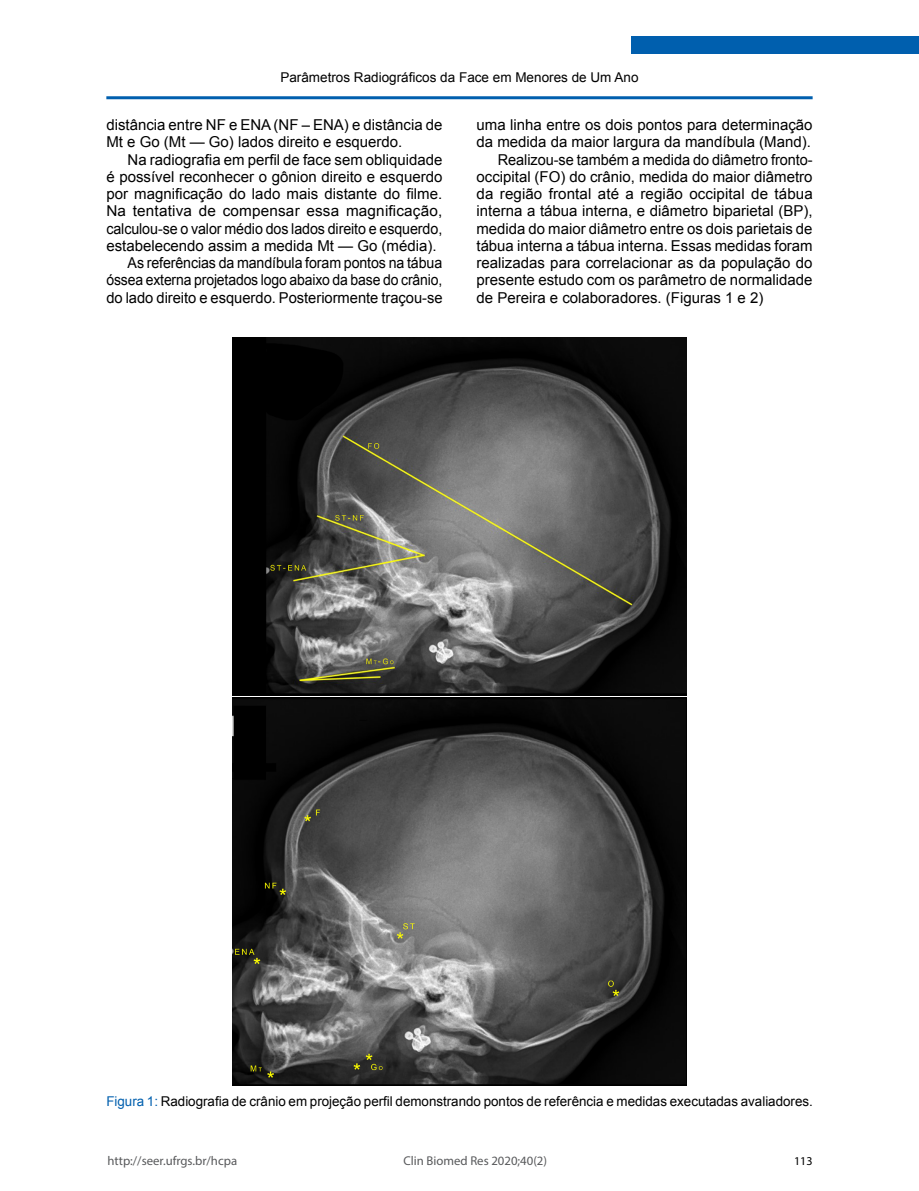
<style>
.page{position:relative;width:919px;height:1191px;background:#fff}
.page>*{position:absolute;margin:0;border:0;box-sizing:border-box;transform-origin:0 0}
.t1{font:15px/17.2px "Arial";color:#000}
.t2{font:15px "Arial";color:#000;scale:.95 1}
.t3{font:15px "Arial";color:#000;scale:.93 1}
.t4{font:13.5px "Arial";color:#000}
.t5{font:12.75px "Myriad Pro";color:#58595b}
.t6{font:12px "Myriad Pro";color:#000}
.s1{color:#005fae}
</style>
<div class="page">
<hr style="left:106px;top:96px;width:706px;height:3px;background:#005fae">
<div style="left:631px;top:36px;width:287px;height:18px;background:#005fae"></div>
<img style="left:233px;top:698px;width:453px;height:387px">
<img style="left:233px;top:337px;width:453px;height:358px">
<p class="t4" style="left:280px;top:68px;width:359px">Parâmetros Radiográficos da Face em Menores de Um Ano</p>
<p class="t1" style="left:106px;top:116px;width:337px">distância entre NF e ENA (NF – ENA) e distância de<br>Mt e Go (Mt — Go) lados direito e esquerdo.</p>
<p class="t1" style="left:128px;top:151px;width:316px">Na radiografia em perfil de face sem obliquidade</p>
<p class="t1" style="left:106px;top:168px;width:337px">é possível reconhecer o gônion direito e esquerdo</p>
<p class="t1" style="left:106px;top:185px;width:337px">por magnificação do lado mais distante do filme.</p>
<p class="t1" style="left:106px;top:202px;width:337px">Na tentativa de compensar essa magnificação,</p>
<p class="t2" style="left:106px;top:218px;width:355px">calculou-se o valor médio dos lados direito e esquerdo,</p>
<p class="t1" style="left:106px;top:237px;width:332px">estabelecendo assim a medida Mt — Go (média).</p>
<p class="t2" style="left:128px;top:253px;width:332px">As referências da mandíbula foram pontos na tábua</p>
<p class="t3" style="left:106px;top:270px;width:363px">óssea externa projetados logo abaixo da base do crânio,</p>
<p class="t1" style="left:106px;top:289px;width:338px">do lado direito e esquerdo. Posteriormente traçou-se</p>
<p class="t1" style="left:476px;top:116px;width:337px">uma linha entre os dois pontos para determinação</p>
<p class="t1" style="left:476px;top:133px;width:336px">da medida da maior largura da mandíbula (Mand).</p>
<p class="t1" style="left:497px;top:151px;width:316px">Realizou-se também a medida do diâmetro fronto-</p>
<p class="t1" style="left:476px;top:168px;width:337px">occipital (FO) do crânio, medida do maior diâmetro</p>
<p class="t1" style="left:476px;top:185px;width:338px">da região frontal até a região occipital de tábua</p>
<p class="t1" style="left:476px;top:202px;width:337px">interna a tábua interna, e diâmetro biparietal (BP),</p>
<p class="t1" style="left:476px;top:220px;width:337px">medida do maior diâmetro entre os dois parietais de</p>
<p class="t1" style="left:476px;top:237px;width:338px">tábua interna a tábua interna. Essas medidas foram</p>
<p class="t1" style="left:476px;top:254px;width:337px">realizadas para correlacionar as da população do</p>
<p class="t1" style="left:476px;top:271px;width:337px">presente estudo com os parâmetro de normalidade</p>
<p class="t1" style="left:476px;top:289px;width:288px">de Pereira e colaboradores. (Figuras 1 e 2)</p>
<p class="t4" style="left:106px;top:1092px;width:708px"><span class="s1">Figura 1:</span> Radiografia de crânio em projeção perfil demonstrando pontos de referência e medidas executadas avaliadores.</p>
<p class="t5" style="left:108px;top:1153px;width:131px">http://seer.ufrgs.br/hcpa</p>
<p class="t5" style="left:403px;top:1153px;width:145px">Clin Biomed Res 2020;40(2)</p>
<p class="t6" style="left:794px;top:1153px;width:20px">113</p>
</div>
